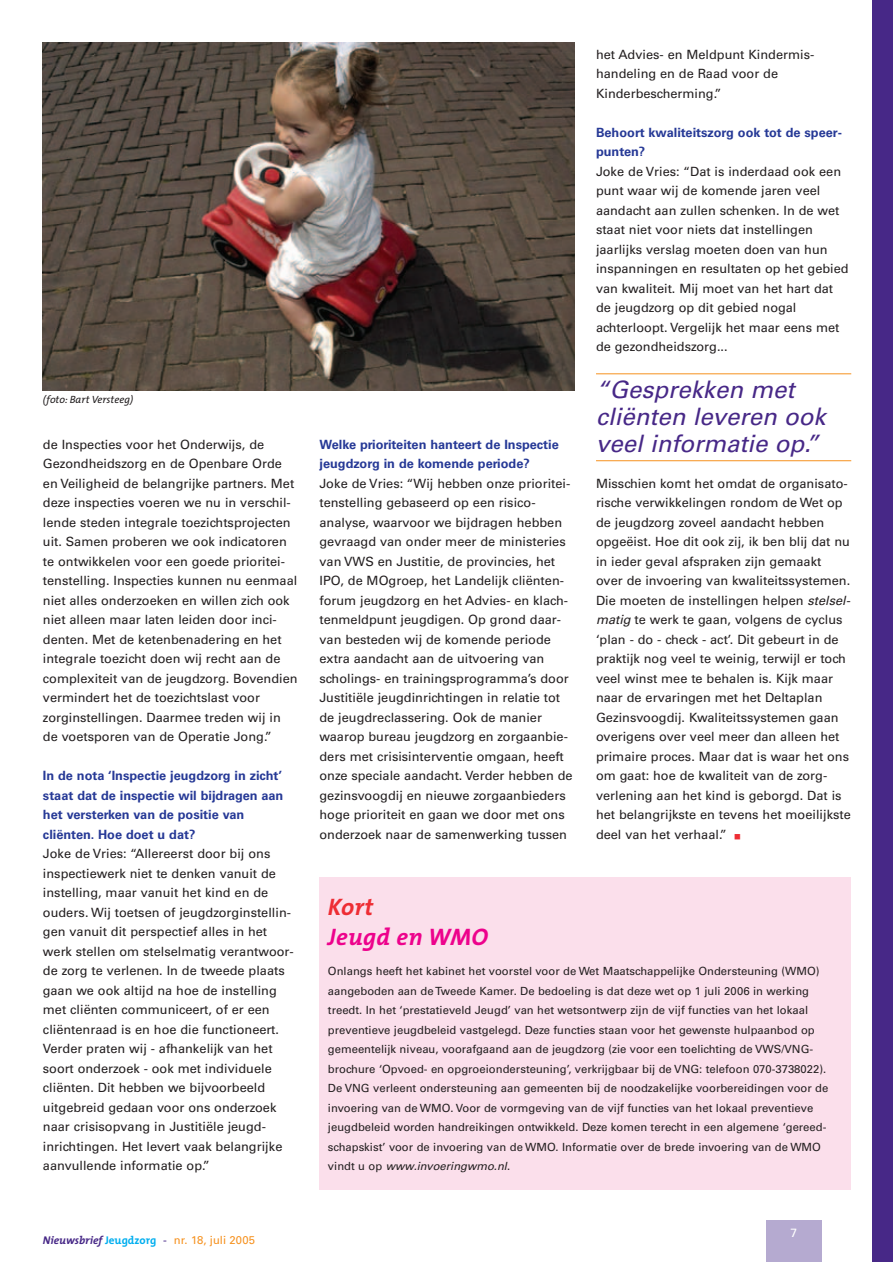
<style>
.page{position:relative;width:893px;height:1262px;background:#fff}
.page>*{position:absolute;margin:0;border:0;box-sizing:border-box;transform-origin:0 0}
.t1{font:italic 24px/27px "Univers";color:#472887}
.t2{font:italic 700 24px "The Mix";letter-spacing:.01em;color:#ed028c}
.t3{font:italic 700 24px "The Mix";color:#ee2d34}
.t4{font:12.75px/19.5px "Univers";color:#231f20}
.t5{font:700 12.75px/19.5px "Univers";color:#263996}
.t6{font:12px "Univers";color:#fff}
.t7{font:11.25px/19.5px "Univers";color:#231f20}
.t8{font:11.25px "Univers";color:#f6911e}
.t9{font:italic 10.5px "The Mix";color:#231f20}
.s1{font-family:"The Mix";font-weight:700;font-style:italic;color:#472887}
.s2{font-family:"The Mix";font-weight:700;color:#00aeef}
.s3{color:#472887}
.s4{font-style:italic}
.s5{font-family:"Universal Newswith Comm Pi";font-size:6.75px;color:#ee2d34}
</style>
<div class="page">
<div style="left:766px;top:1220px;width:55px;height:42px;background:#b5aad0"></div>
<div style="left:872px;top:0;width:20px;height:1262px;background:#472887"></div>
<hr style="left:596px;top:373px;width:255px;height:1px;background:#f6911e">
<hr style="left:596px;top:460px;width:255px;height:1px;background:#f6911e">
<img style="left:43px;top:43px;width:531px;height:347px">
<div style="left:319px;top:878px;width:532px;height:312px;background:#fbdfeb"></div>
<p class="t9" style="left:43px;top:395px;width:92px">(foto: Bart Versteeg)</p>
<p class="t4" style="left:43px;top:435px;width:256px">de Inspecties voor het Onderwijs, de Gezondheidszorg en de Openbare Orde en Veiligheid de belangrijke partners. Met deze inspecties voeren we nu in verschil&shy;lende steden integrale toezichtsprojecten uit. Samen proberen we ook indicatoren te ontwikkelen voor een goede prioritei&shy;tenstelling. Inspecties kunnen nu eenmaal niet alles onderzoeken en willen zich ook niet alleen maar laten leiden door inci&shy;denten. Met de ketenbenadering en het integrale toezicht doen wij recht aan de complexiteit van de jeugdzorg. Bovendien vermindert het de toezichtslast voor zorginstellingen. Daarmee treden wij in de voetsporen van de Operatie Jong.”</p>
<p class="t5" style="left:43px;top:767px;width:242px">In de nota ‘Inspectie jeugdzorg in zicht’ staat dat de inspectie wil bijdragen aan het versterken van de positie van cliënten. Hoe doet u dat?</p>
<p class="t4" style="left:43px;top:845px;width:252px">Joke de Vries: “Allereerst door bij ons inspectiewerk niet te denken vanuit de instelling, maar vanuit het kind en de ouders. Wij toetsen of jeugdzorginstellin&shy;gen vanuit dit perspectief alles in het werk stellen om stelselmatig verantwoor&shy;de zorg te verlenen. In de tweede plaats gaan we ook altijd na hoe de instelling met cliënten communiceert, of er een cliëntenraad is en hoe die functioneert.<br>Verder praten wij - afhankelijk van het soort onderzoek - ook met individuele cliënten. Dit hebben we bijvoorbeeld uitgebreid gedaan voor ons onderzoek naar crisisopvang in Justitiële jeugd&shy;inrichtingen. Het levert vaak belangrijke aanvullende informatie op.”</p>
<p class="t8" style="left:43px;top:1236px;width:214px"><span class="s1">Nieuwsbrief</span> <span class="s2">Jeugdzorg</span> <span class="s3">-</span> nr. 18, juli 2005</p>
<p class="t5" style="left:319px;top:435px;width:241px">Welke prioriteiten hanteert de Inspectie jeugdzorg in de komende periode?</p>
<p class="t4" style="left:319px;top:474px;width:254px">Joke de Vries: “Wij hebben onze prioritei&shy;tenstelling gebaseerd op een risico&shy;analyse, waarvoor we bijdragen hebben gevraagd van onder meer de ministeries van VWS en Justitie, de provincies, het IPO, de MOgroep, het Landelijk cliënten&shy;forum jeugdzorg en het Advies- en klach&shy;tenmeldpunt jeugdigen. Op grond daar&shy;van besteden wij de komende periode extra aandacht aan de uitvoering van scholings- en trainingsprogramma’s door Justitiële jeugdinrichtingen in relatie tot de jeugdreclassering. Ook de manier waarop bureau jeugdzorg en zorgaanbie&shy;ders met crisisinterventie omgaan, heeft onze speciale aandacht. Verder hebben de gezinsvoogdij en nieuwe zorgaanbieders hoge prioriteit en gaan we door met ons onderzoek naar de samenwerking tussen</p>
<p class="t4" style="left:596px;top:45px;width:220px">het Advies- en Meldpunt Kindermis&shy;handeling en de Raad voor de<br>Kinderbescherming.”</p>
<p class="t5" style="left:596px;top:123px;width:248px">Behoort kwaliteitszorg ook tot de speer&shy;punten?</p>
<p class="t4" style="left:596px;top:162px;width:254px">Joke de Vries: “Dat is inderdaad ook een punt waar wij de komende jaren veel aandacht aan zullen schenken. In de wet staat niet voor niets dat instellingen jaarlijks verslag moeten doen van hun inspanningen en resultaten op het gebied van kwaliteit. Mij moet van het hart dat de jeugdzorg op dit gebied nogal achterloopt. Vergelijk het maar eens met de gezondheidszorg...</p>
<h1 class="t1" style="left:596px;top:378px;width:231px">“Gesprekken met cliënten leveren ook veel informatie op.”</h1>
<p class="t4" style="left:596px;top:474px;width:256px">Misschien komt het omdat de organisato&shy;rische verwikkelingen rondom de Wet op de jeugdzorg zoveel aandacht hebben opgeëist. Hoe dit ook zij, ik ben blij dat nu in ieder geval afspraken zijn gemaakt over de invoering van kwaliteitssystemen.<br>Die moeten de instellingen helpen <span class="s4">stelsel&shy;matig</span> te werk te gaan, volgens de cyclus ‘plan - do - check - act’. Dit gebeurt in de praktijk nog veel te weinig, terwijl er toch veel winst mee te behalen is. Kijk maar naar de ervaringen met het Deltaplan Gezinsvoogdij. Kwaliteitssystemen gaan overigens over veel meer dan alleen het primaire proces. Maar dat is waar het ons om gaat: hoe de kwaliteit van de zorg&shy;verlening aan het kind is geborgd. Dat is het belangrijkste en tevens het moeilijkste deel van het verhaal.” <span class="s5">-</span></p>
<h1 class="t3" style="left:328px;top:897px;width:47px">Kort</h1>
<h1 class="t2" style="left:328px;top:927px;width:161px">Jeugd en WMO</h1>
<p class="t7" style="left:328px;top:962px;width:502px">Onlangs heeft het kabinet het voorstel voor de Wet Maatschappelijke Ondersteuning (WMO) aangeboden aan de Tweede Kamer. De bedoeling is dat deze wet op 1 juli 2006 in werking treedt. In het ‘prestatieveld Jeugd’ van het wetsontwerp zijn de vijf functies van het lokaal preventieve jeugdbeleid vastgelegd. Deze functies staan voor het gewenste hulpaanbod op gemeentelijk niveau, voorafgaand aan de jeugdzorg (zie voor een toelichting de VWS/VNG&shy;brochure ‘Opvoed- en opgroeiondersteuning’, verkrijgbaar bij de VNG: telefoon 070-3738022).<br>De VNG verleent ondersteuning aan gemeenten bij de noodzakelijke voorbereidingen voor de invoering van de WMO. Voor de vormgeving van de vijf functies van het lokaal preventieve jeugdbeleid worden handreikingen ontwikkeld. Deze komen terecht in een algemene ‘gereed&shy;schapskist’ voor de invoering van de WMO. Informatie over de brede invoering van de WMO vindt u op <span class="s4">www.invoeringwmo.nl</span>.</p>
<p class="t6" style="left:790px;top:1228px;width:8px">7</p>
</div>
